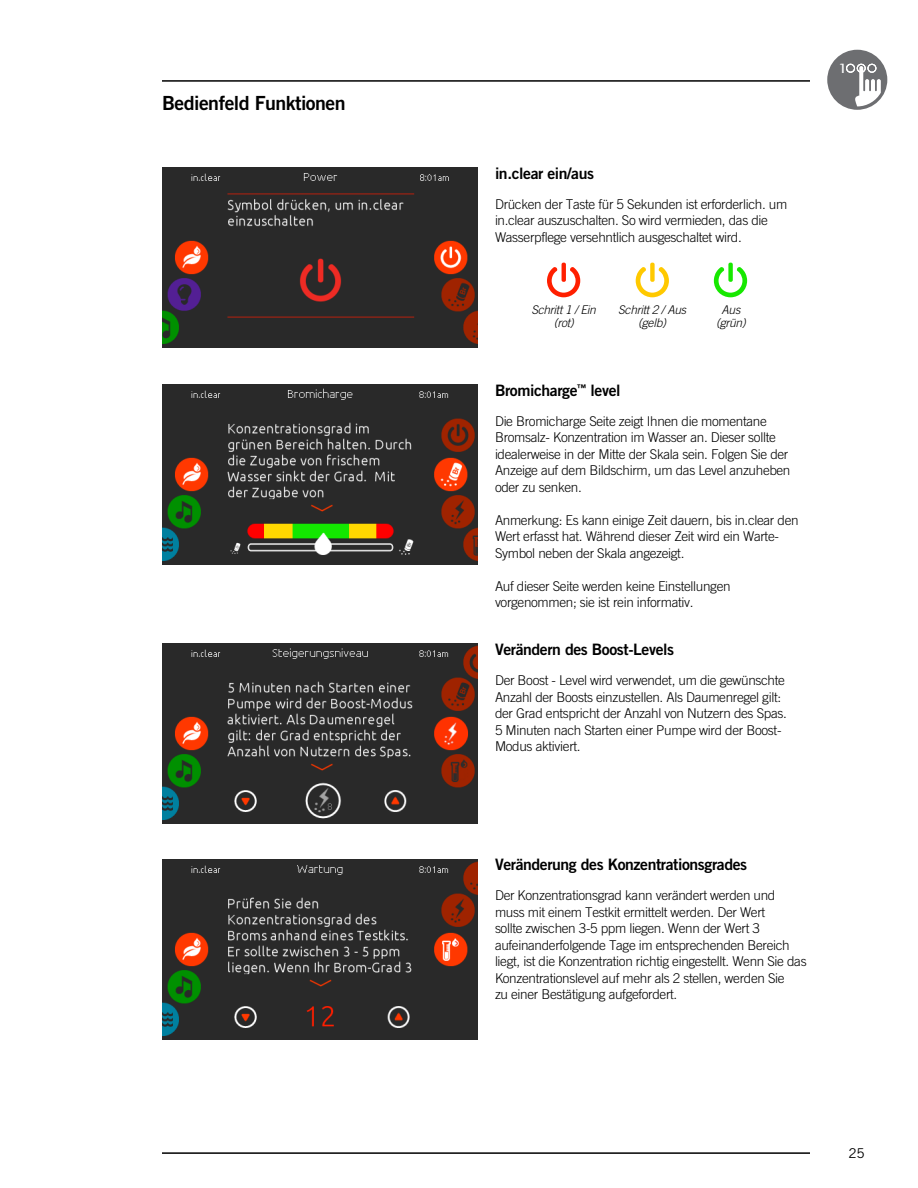
<style>
.page{position:relative;width:918px;height:1188px;background:#fff}
.page>*{position:absolute;margin:0;border:0;box-sizing:border-box;transform-origin:0 0}
.t1{font:19.5px "Trade Gothic LT Std Bd 2";letter-spacing:-.025em;color:#000}
.t2{font:15.75px "Trade Gothic LT Std Bd 2";letter-spacing:-.025em;color:#000}
.t3{font:300 13.5px/16.5px "Trade Gothic LT Std";letter-spacing:-.025em;color:#000}
.t4{font:13.5px "Trade Gothic LT Std";color:#000}
.t5{font:12.3px "Futura";color:#fff;scale:1.46 1}
.t6{font:italic 300 12px/13.5px "Trade Gothic LT Std";letter-spacing:-.025em;color:#000;text-align:center}
</style>
<div class="page">
<hr style="left:162px;top:1152px;width:648px;height:2px;background:#000">
<hr style="left:162px;top:80px;width:648px;height:2px;background:#000">
<div style="left:827px;top:50px;width:60px;height:60px;background:#6d6e71;border-radius:50%"></div>
<svg style="left:846px;top:64px;width:35px;height:42px"></svg>
<img style="left:162px;top:167px;width:315px;height:181px">
<img style="left:162px;top:384px;width:315px;height:181px">
<img style="left:162px;top:644px;width:315px;height:180px">
<img style="left:162px;top:859px;width:315px;height:180px">
<svg style="left:636px;top:263px;width:33px;height:34px"></svg>
<svg style="left:547px;top:263px;width:33px;height:34px"></svg>
<svg style="left:714px;top:263px;width:33px;height:34px"></svg>
<h1 class="t1" style="left:162px;top:91px;width:185px">Bedienfeld Funktionen</h1>
<p class="t2" style="left:495px;top:163px;width:101px">in.clear ein/aus</p>
<p class="t3" style="left:495px;top:196px;width:294px">Drücken der Taste für 5 Sekunden ist erforderlich. um in.clear auszuschalten. So wird vermieden, das die<br>Wasserpflege versehntlich ausgeschaltet wird.</p>
<p class="t6" style="left:531px;top:303px;width:66px">Schritt 1 / Ein (rot)</p>
<p class="t6" style="left:618px;top:303px;width:69px">Schritt 2 / Aus (gelb)</p>
<p class="t6" style="left:716px;top:303px;width:31px">Aus (grün)</p>
<p class="t2" style="left:495px;top:380px;width:127px">Bromicharge<sup>™</sup> level</p>
<p class="t3" style="left:495px;top:413px;width:297px">Die Bromicharge Seite zeigt Ihnen die momentane Bromsalz- Konzentration im Wasser an. Dieser sollte idealerweise in der Mitte der Skala sein. Folgen Sie der Anzeige auf dem Bildschirm, um das Level anzuheben oder zu senken.</p>
<p class="t3" style="left:495px;top:512px;width:305px">Anmerkung: Es kann einige Zeit dauern, bis in.clear den<br>Wert erfasst hat. Während dieser Zeit wird ein Warte-<br>Symbol neben der Skala angezeigt.</p>
<p class="t3" style="left:495px;top:578px;width:237px">Auf dieser Seite werden keine Einstellungen vorgenommen; sie ist rein informativ.</p>
<p class="t2" style="left:495px;top:640px;width:181px">Verändern des Boost-Levels</p>
<p class="t3" style="left:495px;top:672px;width:291px">Der Boost - Level wird verwendet, um die gewünschte Anzahl der Boosts einzustellen. Als Daumenregel gilt: der Grad entspricht der Anzahl von Nutzern des Spas.<br>5 Minuten nach Starten einer Pumpe wird der Boost-Modus aktiviert.</p>
<p class="t5" style="left:837px;top:60px;width:9px">1</p>
<p class="t2" style="left:495px;top:855px;width:254px">Veränderung des Konzentrationsgrades</p>
<p class="t3" style="left:495px;top:887px;width:313px">Der Konzentrationsgrad kann verändert werden und muss mit einem Testkit ermittelt werden. Der Wert<br>sollte zwischen 3-5 ppm liegen. Wenn der Wert 3 aufeinanderfolgende Tage im entsprechenden Bereich liegt, ist die Konzentration richtig eingestellt. Wenn Sie das Konzentrationslevel auf mehr als 2 stellen, werden Sie<br>zu einer Bestätigung aufgefordert.</p>
<p class="t4" style="left:849px;top:1145px;width:18px">25</p>
</div>
